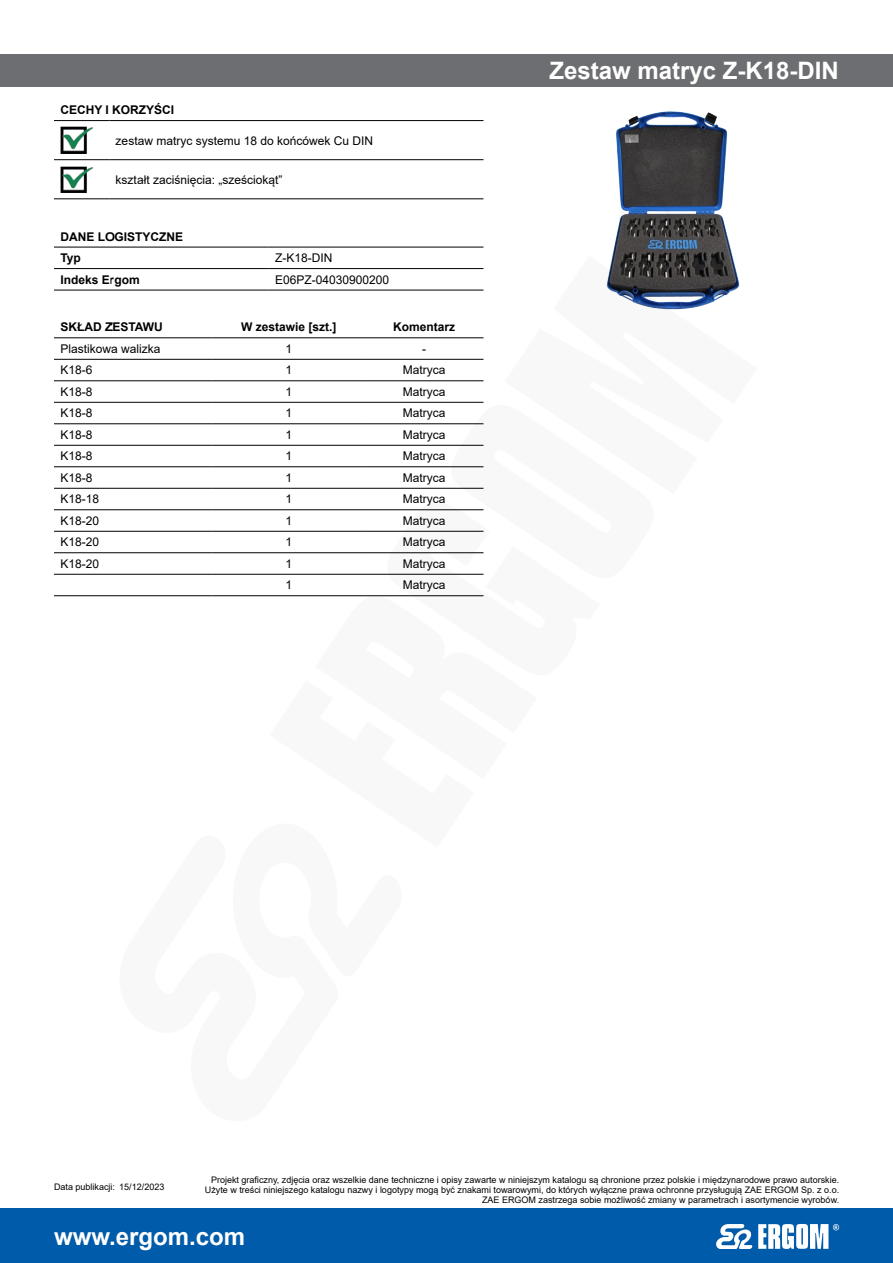
<style>
.page{position:relative;width:893px;height:1263px;background:#fff}
.page>*{position:absolute;margin:0;border:0;box-sizing:border-box;transform-origin:0 0}
.produkt-nazwa{font:700 24px "Arial";color:#fff}
.opis-body{font:12px "Arial";color:#000}
.opis-body-srodek{font:12px "Arial";color:#000}
.opis-body-bold{font:700 12px "Arial";color:#000}
.opis-body-srodek-bol{font:700 12px "Arial";color:#000}
.t1{font:9px/9.8px "Arial";color:#000;text-align:right}
</style>
<div class="page">
<div style="left:0;top:1209px;width:893px;height:54px;background:#005baa"></div>
<svg style="left:716px;top:1224px;width:123px;height:25px"></svg>
<div style="left:0;top:54px;width:893px;height:32px;background:#6d6e71"></div>
<img style="left:612px;top:111px;width:121px;height:144px">
<hr style="left:54px;top:120px;width:55px;height:1px;background:#000">
<hr style="left:109px;top:120px;width:374px;height:1px;background:#000">
<hr style="left:54px;top:159px;width:55px;height:1px;background:#000">
<hr style="left:109px;top:159px;width:374px;height:1px;background:#000">
<hr style="left:54px;top:199px;width:55px;height:1px;background:#000">
<hr style="left:109px;top:199px;width:374px;height:1px;background:#000">
<img style="left:60px;top:127px;width:33px;height:26px">
<img style="left:60px;top:166px;width:33px;height:26px">
<hr style="left:54px;top:247px;width:215px;height:1px;background:#000">
<hr style="left:269px;top:247px;width:214px;height:1px;background:#000">
<hr style="left:54px;top:268px;width:215px;height:1px;background:#000">
<hr style="left:269px;top:268px;width:214px;height:1px;background:#000">
<hr style="left:54px;top:290px;width:215px;height:1px;background:#000">
<hr style="left:269px;top:290px;width:214px;height:1px;background:#000">
<hr style="left:54px;top:338px;width:159px;height:1px;background:#000">
<hr style="left:213px;top:338px;width:152px;height:1px;background:#000">
<hr style="left:365px;top:338px;width:118px;height:1px;background:#000">
<hr style="left:54px;top:359px;width:159px;height:1px;background:#000">
<hr style="left:213px;top:359px;width:152px;height:1px;background:#000">
<hr style="left:365px;top:359px;width:118px;height:1px;background:#000">
<hr style="left:54px;top:380px;width:159px;height:1px;background:#000">
<hr style="left:213px;top:380px;width:152px;height:1px;background:#000">
<hr style="left:365px;top:380px;width:118px;height:1px;background:#000">
<hr style="left:54px;top:402px;width:159px;height:1px;background:#000">
<hr style="left:213px;top:402px;width:152px;height:1px;background:#000">
<hr style="left:365px;top:402px;width:118px;height:1px;background:#000">
<hr style="left:54px;top:423px;width:159px;height:1px;background:#000">
<hr style="left:213px;top:423px;width:152px;height:1px;background:#000">
<hr style="left:54px;top:445px;width:159px;height:1px;background:#000">
<hr style="left:213px;top:445px;width:152px;height:1px;background:#000">
<hr style="left:54px;top:466px;width:159px;height:1px;background:#000">
<hr style="left:213px;top:466px;width:152px;height:1px;background:#000">
<hr style="left:54px;top:488px;width:159px;height:1px;background:#000">
<hr style="left:213px;top:488px;width:152px;height:1px;background:#000">
<hr style="left:54px;top:509px;width:159px;height:1px;background:#000">
<hr style="left:213px;top:509px;width:152px;height:1px;background:#000">
<hr style="left:54px;top:531px;width:159px;height:1px;background:#000">
<hr style="left:213px;top:531px;width:152px;height:1px;background:#000">
<hr style="left:54px;top:552px;width:159px;height:1px;background:#000">
<hr style="left:213px;top:552px;width:152px;height:1px;background:#000">
<hr style="left:54px;top:574px;width:159px;height:1px;background:#000">
<hr style="left:213px;top:574px;width:152px;height:1px;background:#000">
<hr style="left:54px;top:595px;width:159px;height:1px;background:#000">
<hr style="left:213px;top:595px;width:152px;height:1px;background:#000">
<img style="left:606px;top:255px;width:134px;height:55px">
<svg style="left:269px;top:423px;width:215px;height:174px"></svg>
<p class="opis-body-bold" style="left:60px;top:102px;width:115px">CECHY I KORZYŚCI</p>
<p class="opis-body" style="left:116px;top:132px;width:259px">zestaw matryc systemu 18 do końcówek Cu DIN</p>
<p class="opis-body" style="left:116px;top:171px;width:168px">kształt zaciśnięcia: „sześciokąt”</p>
<p class="opis-body-bold" style="left:60px;top:228px;width:124px">DANE LOGISTYCZNE</p>
<p class="opis-body-bold" style="left:60px;top:249px;width:22px">Typ</p>
<p class="opis-body" style="left:275px;top:250px;width:59px">Z-K18-DIN</p>
<p class="opis-body-bold" style="left:60px;top:271px;width:81px">Indeks Ergom</p>
<p class="opis-body" style="left:275px;top:271px;width:116px">E06PZ-04030900200</p>
<p class="opis-body-bold" style="left:60px;top:319px;width:104px">SKŁAD ZESTAWU</p>
<p class="opis-body-srodek-bol" style="left:241px;top:319px;width:97px">W zestawie [szt.]</p>
<p class="opis-body-srodek-bol" style="left:393px;top:319px;width:64px">Komentarz</p>
<p class="opis-body" style="left:60px;top:340px;width:102px">Plastikowa walizka</p>
<p class="opis-body-srodek" style="left:286px;top:340px;width:8px">1</p>
<p class="opis-body-srodek" style="left:422px;top:340px;width:5px">-</p>
<p class="opis-body" style="left:60px;top:362px;width:34px">K18-6</p>
<p class="opis-body-srodek" style="left:286px;top:362px;width:8px">1</p>
<p class="opis-body-srodek" style="left:403px;top:362px;width:44px">Matryca</p>
<p class="opis-body" style="left:60px;top:383px;width:34px">K18-8</p>
<p class="opis-body-srodek" style="left:286px;top:383px;width:8px">1</p>
<p class="opis-body-srodek" style="left:403px;top:383px;width:44px">Matryca</p>
<p class="opis-body" style="left:60px;top:405px;width:34px">K18-8</p>
<p class="opis-body-srodek" style="left:286px;top:405px;width:8px">1</p>
<p class="opis-body-srodek" style="left:403px;top:405px;width:44px">Matryca</p>
<p class="opis-body" style="left:60px;top:426px;width:34px">K18-8</p>
<p class="opis-body-srodek" style="left:286px;top:426px;width:8px">1</p>
<p class="opis-body-srodek" style="left:403px;top:426px;width:44px">Matryca</p>
<p class="opis-body" style="left:60px;top:448px;width:34px">K18-8</p>
<p class="opis-body-srodek" style="left:286px;top:448px;width:8px">1</p>
<p class="opis-body-srodek" style="left:403px;top:448px;width:44px">Matryca</p>
<p class="opis-body" style="left:60px;top:469px;width:34px">K18-8</p>
<p class="opis-body-srodek" style="left:286px;top:469px;width:8px">1</p>
<p class="opis-body-srodek" style="left:403px;top:469px;width:44px">Matryca</p>
<p class="opis-body" style="left:60px;top:491px;width:40px">K18-18</p>
<p class="opis-body-srodek" style="left:286px;top:491px;width:8px">1</p>
<p class="opis-body-srodek" style="left:403px;top:491px;width:44px">Matryca</p>
<p class="opis-body" style="left:60px;top:512px;width:40px">K18-20</p>
<p class="opis-body-srodek" style="left:286px;top:512px;width:8px">1</p>
<p class="opis-body-srodek" style="left:403px;top:512px;width:44px">Matryca</p>
<p class="opis-body" style="left:60px;top:534px;width:40px">K18-20</p>
<p class="opis-body-srodek" style="left:286px;top:534px;width:8px">1</p>
<p class="opis-body-srodek" style="left:403px;top:534px;width:44px">Matryca</p>
<p class="opis-body" style="left:60px;top:555px;width:40px">K18-20</p>
<p class="opis-body-srodek" style="left:286px;top:555px;width:8px">1</p>
<p class="opis-body-srodek" style="left:403px;top:555px;width:44px">Matryca</p>
<p class="opis-body-srodek" style="left:286px;top:577px;width:8px">1</p>
<p class="opis-body-srodek" style="left:403px;top:577px;width:44px">Matryca</p>
<p class="produkt-nazwa" style="left:549px;top:54px;width:291px">Zestaw matryc Z-K18-DIN</p>
<p class="t1" style="left:54px;top:1182px;width:112px">Data publikacji: 15/12/2023</p>
<p class="t1" style="left:205px;top:1175px;width:636px">Projekt graficzny, zdjęcia oraz wszelkie dane techniczne i opisy zawarte w niniejszym katalogu są chronione przez polskie i międzynarodowe prawo autorskie.<br>Użyte w treści niniejszego katalogu nazwy i logotypy mogą być znakami towarowymi, do których wyłączne prawa ochronne przysługują ZAE ERGOM Sp. z o.o.<br>ZAE ERGOM zastrzega sobie możliwość zmiany w parametrach i asortymencie wyrobów.</p>
<h1 class="produkt-nazwa" style="left:54px;top:1219px;width:193px">www.ergom.com</h1>
</div>
